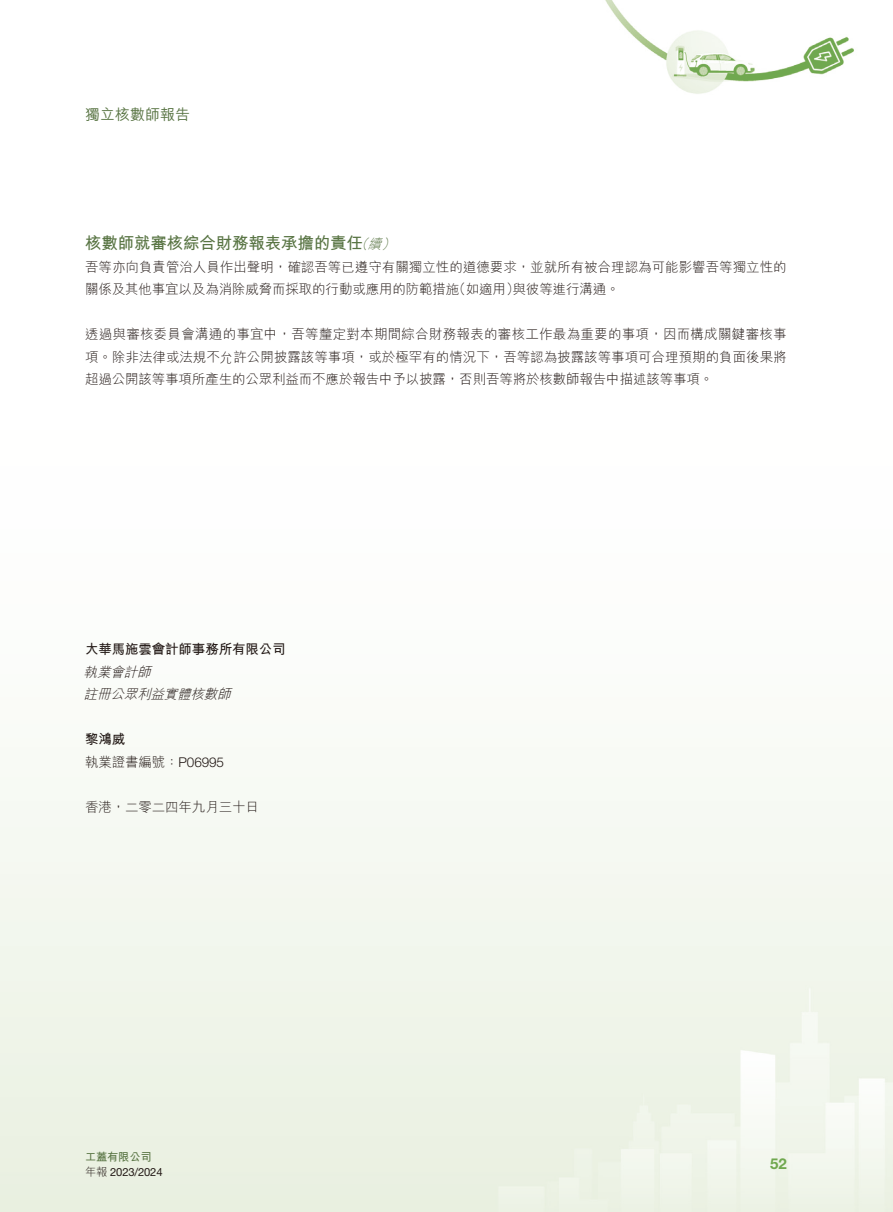
<style>
.page{position:relative;width:893px;height:1212px;background:#fff}
.page>*{position:absolute;margin:0;border:0;box-sizing:border-box;transform-origin:0 0}
.t1{font:16.5px "M Hei HK Bold E Ten B5 H";letter-spacing:-.01em;color:#587443}
.t2{font:15px "M Hei HK Medium E Ten B5 H";color:#587443}
.t3{font:700 15px "Helvetica Neue LT Std";color:#70a84f}
.t4{font:13.5px/22.5px "M Hei HK Light E Ten B5 H";letter-spacing:-.01em;color:#231916}
.t5{font:13.5px "M Hei HK Bold E Ten B5 H";letter-spacing:-.01em;color:#231916}
.t6{font:italic 13.5px/22.5px "M Hei HK Light E Ten B5 H";color:#231916}
.t7{font:11.25px "Helvetica Neue LT Std";letter-spacing:-.015em;color:#231916}
.t8{font:11.25px "M Hei HK Bold E Ten B5 H";letter-spacing:-.015em;color:#587443}
.s1{font-family:"M Hei HK Light E Ten B5 H";font-style:italic;font-size:13.5px}
.s2{font-family:"Helvetica Neue LT Std";font-weight:300}
.s3{font-family:"M Hei HK Light E Ten B5 H"}
</style>
<div class="page">
<img style="left:0;top:0;width:893px;height:1212px">
<p class="t2" style="left:85px;top:108px;width:106px">獨立核數師報告</p>
<p class="t1" style="left:85px;top:236px;width:315px">核數師就審核綜合財務報表承擔的責任<span class="s1">（續）</span></p>
<p class="t4" style="left:85px;top:257px;width:703px">吾等亦向負責管治人員作出聲明，確認吾等已遵守有關獨立性的道德要求，並就所有被合理認為可能影響吾等獨立性的關係及其他事宜以及為消除威脅而採取的行動或應用的防範措施（如適用）與彼等進行溝通。</p>
<p class="t4" style="left:85px;top:324px;width:703px;text-align:justify">透過與審核委員會溝通的事宜中，吾等釐定對本期間綜合財務報表的審核工作最為重要的事項，因而構成關鍵審核事項。除非法律或法規不允許公開披露該等事項，或於極罕有的情況下，吾等認為披露該等事項可合理預期的負面後果將超過公開該等事項所產生的公眾利益而不應於報告中予以披露，否則吾等將於核數師報告中描述該等事項。</p>
<p class="t5" style="left:85px;top:644px;width:202px">大華馬施雲會計師事務所有限公司</p>
<p class="t6" style="left:84px;top:662px;width:152px">執業會計師<br>註冊公眾利益實體核數師</p>
<p class="t5" style="left:85px;top:734px;width:42px">黎鴻威</p>
<p class="t4" style="left:85px;top:752px;width:140px">執業證書編號：<span class="s2">P06995</span></p>
<p class="t4" style="left:85px;top:797px;width:175px">香港，二零二四年九月三十日</p>
<p class="t8" style="left:85px;top:1153px;width:68px">工蓋有限公司</p>
<p class="t7" style="left:85px;top:1168px;width:79px"><span class="s3">年報</span> 2023/2024</p>
<p class="t3" style="left:770px;top:1158px;width:18px">52</p>
</div>
